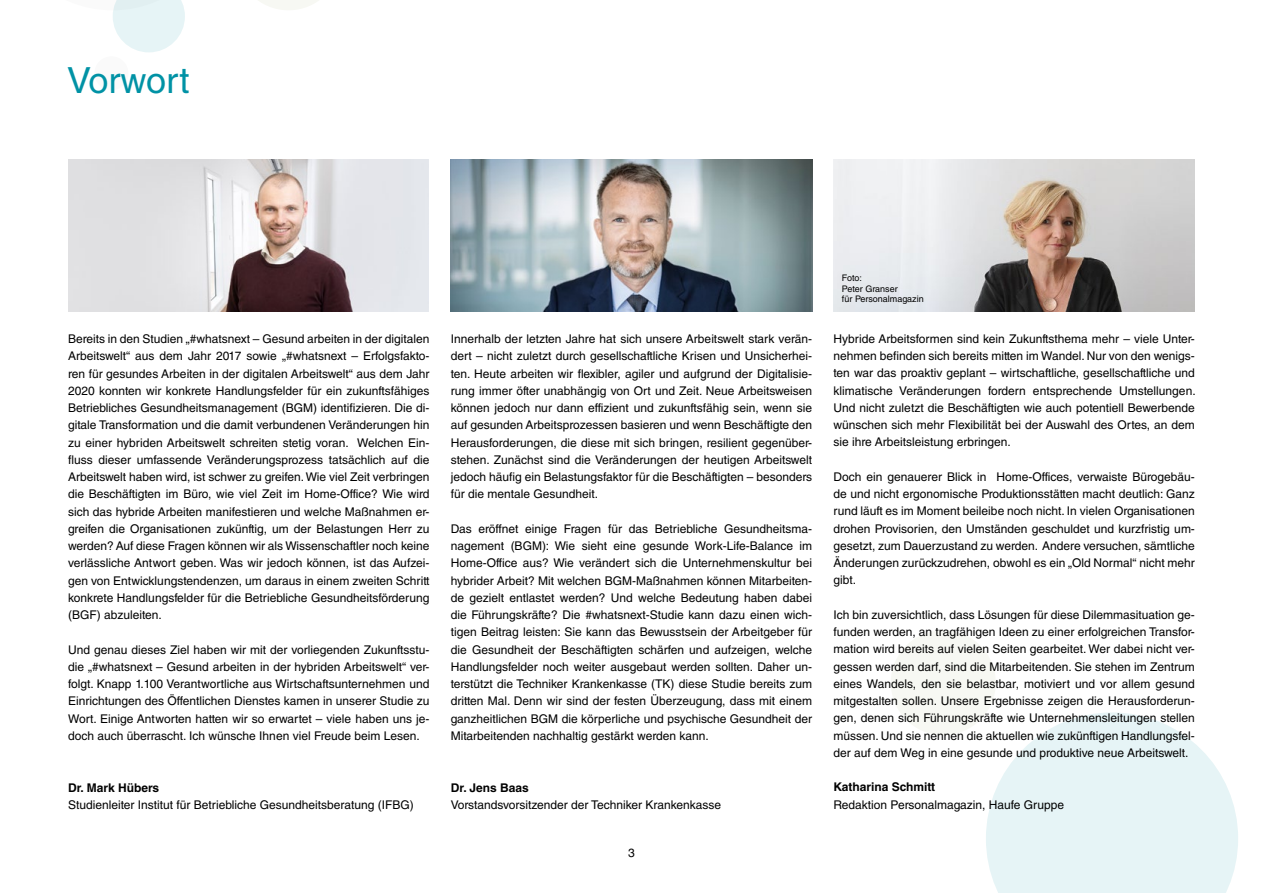
<style>
.page{position:relative;width:1263px;height:893px;background:#fff}
.page>*{position:absolute;margin:0;border:0;box-sizing:border-box;transform-origin:0 0}
.t1{font:36px "Helvetica LT Std";color:#0092a5}
.t2{font:12px/17.2px "Helvetica LT Std";color:#000;text-align:justify}
.t3{font:700 12px "Helvetica LT Std";color:#000}
.t4{font:9px/10.8px "Helvetica LT Std";color:#000}
</style>
<div class="page">
<svg style="left:258px;top:0;width:61px;height:10px"></svg>
<svg style="left:113px;top:0;width:72px;height:52px"></svg>
<div style="left:94px;top:56px;width:34px;height:34px;background:#fafafa;border-radius:50%"></div>
<svg style="left:986px;top:712px;width:252px;height:181px;fill:#e6f4f6"></svg>
<div style="left:891px;top:630px;width:105px;height:105px;background:#f7f8f3;border-radius:50%"></div>
<img style="left:68px;top:159px;width:361px;height:152px">
<img style="left:451px;top:159px;width:361px;height:152px">
<img style="left:833px;top:159px;width:362px;height:152px">
<h1 class="t1" style="left:67px;top:60px;width:124px">Vorwort</h1>
<p class="t2" style="left:68px;top:330px;width:363px">Bereits in den Studien „#whatsnext – Gesund arbeiten in der digitalen Arbeitswelt“ aus dem Jahr 2017 sowie „#whatsnext – Erfolgsfakto&shy;ren für gesundes Arbeiten in der digitalen Arbeitswelt“ aus dem Jahr 2020 konnten wir konkrete Handlungsfelder für ein zukunftsfähiges Betriebliches Gesundheitsmanagement (BGM) identifizieren. Die di&shy;gitale Transformation und die damit verbundenen Veränderungen hin zu einer hybriden Arbeitswelt schreiten stetig voran. Welchen Ein&shy;fluss dieser umfassende Veränderungsprozess tatsächlich auf die Arbeitswelt haben wird, ist schwer zu greifen. Wie viel Zeit verbringen die Beschäftigten im Büro, wie viel Zeit im Home-Office? Wie wird sich das hybride Arbeiten manifestieren und welche Maßnahmen er&shy;greifen die Organisationen zukünftig, um der Belastungen Herr zu werden? Auf diese Fragen können wir als Wissenschaftler noch keine verlässliche Antwort geben. Was wir jedoch können, ist das Aufzei&shy;gen von Entwicklungstendenzen, um daraus in einem zweiten Schritt konkrete Handlungsfelder für die Betriebliche Gesundheitsförderung (BGF) abzuleiten.</p>
<p class="t2" style="left:68px;top:641px;width:363px">Und genau dieses Ziel haben wir mit der vorliegenden Zukunftsstu&shy;die „#whatsnext – Gesund arbeiten in der hybriden Arbeitswelt“ ver&shy;folgt. Knapp 1.100 Verantwortliche aus Wirtschaftsunternehmen und Einrichtungen des Öffentlichen Dienstes kamen in unserer Studie zu Wort. Einige Antworten hatten wir so erwartet – viele haben uns je&shy;doch auch überrascht. Ich wünsche Ihnen viel Freude beim Lesen.</p>
<p class="t3" style="left:68px;top:780px;width:93px">Dr. Mark Hübers</p>
<p class="t2" style="left:68px;top:796px;width:347px">Studienleiter Institut für Betriebliche Gesundheitsberatung (IFBG)</p>
<p class="t2" style="left:451px;top:330px;width:363px">Innerhalb der letzten Jahre hat sich unsere Arbeitswelt stark verän&shy;dert – nicht zuletzt durch gesellschaftliche Krisen und Unsicherhei&shy;ten. Heute arbeiten wir flexibler, agiler und aufgrund der Digitalisie&shy;rung immer öfter unabhängig von Ort und Zeit. Neue Arbeitsweisen können jedoch nur dann effizient und zukunftsfähig sein, wenn sie auf gesunden Arbeitsprozessen basieren und wenn Beschäftigte den Herausforderungen, die diese mit sich bringen, resilient gegenüber&shy;stehen. Zunächst sind die Veränderungen der heutigen Arbeitswelt jedoch häufig ein Belastungsfaktor für die Beschäftigten – besonders für die mentale Gesundheit.</p>
<p class="t2" style="left:451px;top:520px;width:363px">Das eröffnet einige Fragen für das Betriebliche Gesundheitsma&shy;nagement (BGM): Wie sieht eine gesunde Work-Life-Balance im Home-Office aus? Wie verändert sich die Unternehmenskultur bei hybrider Arbeit? Mit welchen BGM-Maßnahmen können Mitarbeiten&shy;de gezielt entlastet werden? Und welche Bedeutung haben dabei die Führungskräfte? Die #whatsnext-Studie kann dazu einen wich&shy;tigen Beitrag leisten: Sie kann das Bewusstsein der Arbeitgeber für die Gesundheit der Beschäftigten schärfen und aufzeigen, welche Handlungsfelder noch weiter ausgebaut werden sollten. Daher un&shy;terstützt die Techniker Krankenkasse (TK) diese Studie bereits zum dritten Mal. Denn wir sind der festen Überzeugung, dass mit einem ganzheitlichen BGM die körperliche und psychische Gesundheit der Mitarbeitenden nachhaltig gestärkt werden kann.</p>
<p class="t3" style="left:451px;top:780px;width:80px">Dr. Jens Baas</p>
<p class="t2" style="left:451px;top:796px;width:272px">Vorstandsvorsitzender der Techniker Krankenkasse</p>
<p class="t2" style="left:628px;top:844px;width:8px">3</p>
<p class="t4" style="left:842px;top:272px;width:83px">Foto:<br>Peter Granser<br>für Personalmagazin</p>
<p class="t2" style="left:833px;top:330px;width:364px">Hybride Arbeitsformen sind kein Zukunftsthema mehr – viele Unter&shy;nehmen befinden sich bereits mitten im Wandel. Nur von den wenigs&shy;ten war das proaktiv geplant – wirtschaftliche, gesellschaftliche und klimatische Veränderungen fordern entsprechende Umstellungen.<br>Und nicht zuletzt die Beschäftigten wie auch potentiell Bewerbende wünschen sich mehr Flexibilität bei der Auswahl des Ortes, an dem sie ihre Arbeitsleistung erbringen.</p>
<p class="t2" style="left:833px;top:468px;width:363px">Doch ein genauerer Blick in Home-Offices, verwaiste Bürogebäu&shy;de und nicht ergonomische Produktionsstätten macht deutlich: Ganz rund läuft es im Moment beileibe noch nicht. In vielen Organisationen drohen Provisorien, den Umständen geschuldet und kurzfristig um&shy;gesetzt, zum Dauerzustand zu werden. Andere versuchen, sämtliche Änderungen zurückzudrehen, obwohl es ein „Old Normal“ nicht mehr gibt.</p>
<p class="t2" style="left:833px;top:606px;width:363px">Ich bin zuversichtlich, dass Lösungen für diese Dilemmasituation ge&shy;funden werden, an tragfähigen Ideen zu einer erfolgreichen Transfor&shy;mation wird bereits auf vielen Seiten gearbeitet. Wer dabei nicht ver&shy;gessen werden darf, sind die Mitarbeitenden. Sie stehen im Zentrum eines Wandels, den sie belastbar, motiviert und vor allem gesund mitgestalten sollen. Unsere Ergebnisse zeigen die Herausforderun&shy;gen, denen sich Führungskräfte wie Unternehmensleitungen stellen müssen. Und sie nennen die aktuellen wie zukünftigen Handlungsfel&shy;der auf dem Weg in eine gesunde und produktive neue Arbeitswelt.</p>
<p class="t3" style="left:833px;top:780px;width:103px">Katharina Schmitt</p>
<p class="t2" style="left:833px;top:796px;width:232px">Redaktion Personalmagazin, Haufe Gruppe</p>
</div>
